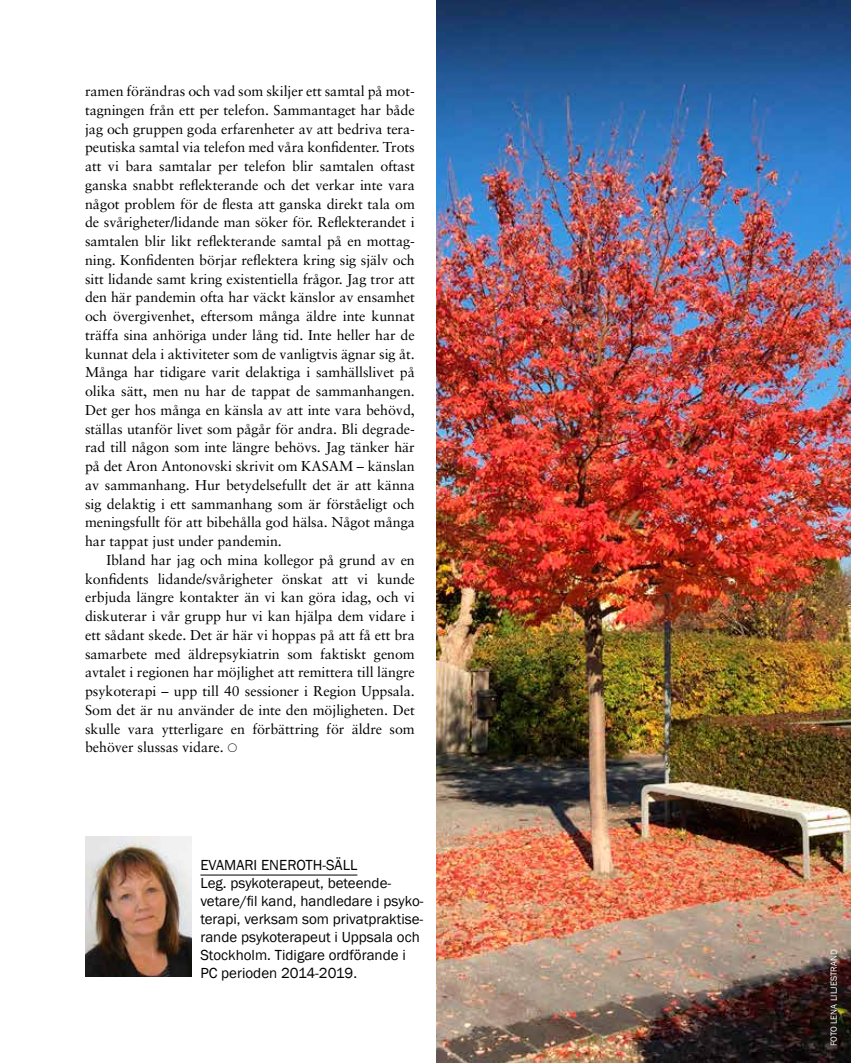
<style>
.page{position:relative;width:851px;height:1063px;background:#fff}
.page>*{position:absolute;margin:0;border:0;box-sizing:border-box;transform-origin:0 0}
.t1{font:15px/18px "Franklin Gothic";color:#000}
.t2{font:14.25px/18.8px "Sabon";letter-spacing:-.005em;color:#000;text-align:justify}
.t3{font:9px "Franklin Gothic";letter-spacing:.01em;color:#fff}
.s1{font-family:"Mathematical Pi Six";font-size:12px}
</style>
<div class="page">
<hr style="left:200px;top:875px;width:157px;height:1px;background:#000">
<img style="left:85px;top:837px;width:106px;height:140px">
<img style="left:436px;top:0;width:414px;height:1063px">
<p class="t2" style="left:85px;top:82px;width:331px">ramen förändras och vad som skiljer ett samtal på mot&shy;tagningen från ett per telefon. Sammantaget har både jag och gruppen goda erfarenheter av att bedriva tera&shy;peutiska samtal via telefon med våra konfidenter. Trots att vi bara samtalar per telefon blir samtalen oftast ganska snabbt reflekterande och det verkar inte vara något problem för de flesta att ganska direkt tala om de svårigheter/lidande man söker för. Reflekterandet i samtalen blir likt reflekterande samtal på en mottag&shy;ning. Konfidenten börjar reflektera kring sig själv och sitt lidande samt kring existentiella frågor. Jag tror att den här pandemin ofta har väckt känslor av ensamhet och övergivenhet, eftersom många äldre inte kunnat träffa sina anhöriga under lång tid. Inte heller har de kunnat dela i aktiviteter som de vanligtvis ägnar sig åt.<br>Många har tidigare varit delaktiga i samhällslivet på olika sätt, men nu har de tappat de sammanhangen.<br>Det ger hos många en känsla av att inte vara behövd, ställas utanför livet som pågår för andra. Bli degrade&shy;rad till någon som inte längre behövs. Jag tänker här på det Aron Antonovski skrivit om KASAM – känslan av sammanhang. Hur betydelsefullt det är att känna sig delaktig i ett sammanhang som är förståeligt och meningsfullt för att bibehålla god hälsa. Något många har tappat just under pandemin.</p>
<p class="t2" style="left:85px;top:550px;width:331px;text-indent:21px">Ibland har jag och mina kollegor på grund av en konfidents lidande/svårigheter önskat att vi kunde erbjuda längre kontakter än vi kan göra idag, och vi diskuterar i vår grupp hur vi kan hjälpa dem vidare i ett sådant skede. Det är här vi hoppas på att få ett bra samarbete med äldrepsykiatrin som faktiskt genom avtalet i regionen har möjlighet att remittera till längre psykoterapi – upp till 40 sessioner i Region Uppsala.<br>Som det är nu använder de inte den möjligheten. Det skulle vara ytterligare en förbättring för äldre som behöver slussas vidare. <span class="s1">s</span></p>
<p class="t1" style="left:200px;top:856px;width:224px">EvaMari Eneroth-Säll<br>Leg. psykoterapeut, beteende-- ve-tare/fil kand, handledare i psyko&shy;terapi, verksam som privatpraktise&shy;rande psykoterapeut i Uppsala och<br>Stockholm. Tidigare ordförande i<br>PC perioden 2014-2019.</p>
<p class="t3" style="left:828px;top:1046px;width:98px;rotate:-90deg">FOTO LENA LILJESTRAN D</p>
</div>
